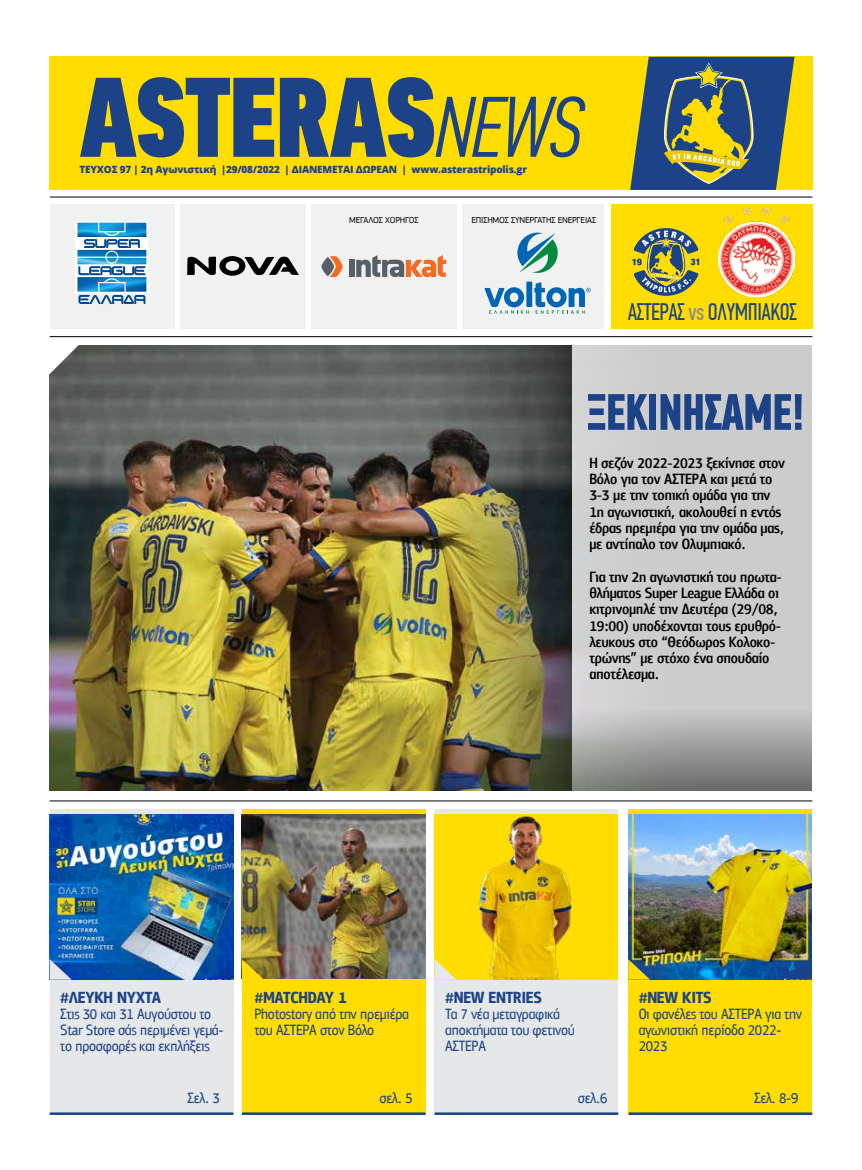
<style>
.page{position:relative;width:862px;height:1170px;background:#fff}
.page>*{position:absolute;margin:0;border:0;box-sizing:border-box;transform-origin:0 0}
.t1{font:113.38px "PF Din Text Comp Pro X Black";letter-spacing:-.02em;color:#1c4387}
.t2{font:700 51.25px "PF Din Text Comp Pro";letter-spacing:-.02em;color:#1c4387}
.t3{font:24px "PF Din Text Comp Pro";letter-spacing:-.02em;color:#1c4387}
.t4{font:15px "PF Bulletin Sans Pro";color:#1c4387}
.t5{font:800 10px "Open Sans";letter-spacing:-.02em;color:#1c4387}
.t6{font:9.12px "PF Square Sans Pro";letter-spacing:-.02em;color:#000}
.s1{font-family:"PF Din Text Comp Pro";font-weight:300;font-style:italic;font-size:86.12px}
.s2{color:#8a8c8e}
</style>
<div class="page">
<div style="left:462px;top:204px;width:140px;height:124px;background:#f1f1f2"></div>
<div style="left:526px;top:281px;width:6px;height:26px;background:#0066b3"></div>
<svg style="left:517px;top:232px;width:40px;height:41px"></svg>
<svg style="left:484px;top:287px;width:44px;height:26px"></svg>
<svg style="left:534px;top:282px;width:56px;height:31px"></svg>
<div style="left:610px;top:57px;width:201px;height:133px;background:#fd0"></div>
<div style="left:50px;top:809px;width:183px;height:305px;background:#e6e7e8"></div>
<div style="left:434px;top:809px;width:184px;height:305px;background:#e6e7e8"></div>
<img style="left:50px;top:345px;width:522px;height:445px">
<svg style="left:572px;top:345px;width:239px;height:445px;background:#bfc0bf"></svg>
<div style="left:242px;top:809px;width:183px;height:305px;background:#fd0"></div>
<div style="left:627px;top:809px;width:184px;height:305px;background:#fd0"></div>
<div style="left:50px;top:57px;width:560px;height:133px;background:#fd0"></div>
<div style="left:610px;top:204px;width:201px;height:124px;background:#fd0"></div>
<hr style="left:50px;top:196px;width:761px;height:1px;background:#000">
<hr style="left:50px;top:336px;width:761px;height:1px;background:#000">
<hr style="left:50px;top:800px;width:761px;height:1px;background:#000">
<div style="left:311px;top:204px;width:145px;height:124px;background:#f1f1f2"></div>
<div style="left:180px;top:204px;width:125px;height:124px;background:#f1f1f2"></div>
<svg style="left:187px;top:256px;width:112px;height:20px"></svg>
<div style="left:50px;top:204px;width:124px;height:124px;background:#f1f1f2"></div>
<div style="left:349px;top:260px;width:5px;height:17px;background:#576066"></div>
<svg style="left:356px;top:255px;width:90px;height:22px"></svg>
<svg style="left:321px;top:256px;width:21px;height:21px"></svg>
<img style="left:50px;top:814px;width:183px;height:165px">
<img style="left:434px;top:814px;width:184px;height:165px">
<img style="left:627px;top:814px;width:184px;height:165px">
<img style="left:242px;top:814px;width:183px;height:164px">
<hr style="left:50px;top:1112px;width:183px;height:2px;background:#1c4387">
<hr style="left:434px;top:1112px;width:184px;height:2px;background:#1c4387">
<hr style="left:628px;top:1112px;width:183px;height:2px;background:#1c4387">
<hr style="left:242px;top:1112px;width:183px;height:2px;background:#1c4387">
<svg style="left:49px;top:345px;width:31px;height:31px"></svg>
<svg style="left:50px;top:959px;width:22px;height:20px"></svg>
<svg style="left:242px;top:959px;width:22px;height:20px"></svg>
<svg style="left:627px;top:959px;width:22px;height:20px"></svg>
<svg style="left:434px;top:959px;width:22px;height:20px"></svg>
<svg style="left:632px;top:228px;width:66px;height:68px"></svg>
<div style="left:76px;top:221px;width:72px;height:72px;border:1px solid #fff"></div>
<img style="left:77px;top:223px;width:69px;height:69px">
<svg style="left:79px;top:295px;width:66px;height:9px"></svg>
<svg style="left:79px;top:266px;width:66px;height:9px"></svg>
<svg style="left:84px;top:239px;width:55px;height:9px"></svg>
<svg style="left:630px;top:57px;width:164px;height:133px"></svg>
<img style="left:718px;top:206px;width:76px;height:90px">
<div style="left:589px;top:456px;width:195px;height:96px;background:#ccc"></div>
<div style="left:589px;top:570px;width:191px;height:112px;background:#ccc"></div>
<h1 class="t1" style="left:79px;top:47px;width:503px">ASTERAS<span class="s1">NEWS</span></h1>
<p class="t5" style="left:79px;top:162px;width:449px">TEYXOΣ 97 | 2η Αγωνιστική |29/08/2022 | ΔΙΑΝΕΜΕΤΑΙ ΔΩΡΕΑΝ | www.asterastripolis.gr</p>
<p class="t6" style="left:349px;top:215px;width:71px">ΜΕΓΑΛΟΣ ΧΟΡΗΓΟΣ</p>
<p class="t6" style="left:471px;top:215px;width:126px">ΕΠΙΣΗΜΟΣ ΣΥΝΕΡΓΑΤΗΣ ΕΝΕΡΓΕΙΑΣ</p>
<h3 class="t3" style="left:627px;top:298px;width:170px">AΣΤΕΡΑΣ <span class="s2">vs</span> ΟΛΥΜΠΙΑΚΟΣ</h3>
<h2 class="t2" style="left:586px;top:381px;width:220px">ΞΕΚΙΝΗΣΑΜΕ!</h2>
<h3 class="t4" style="left:67px;top:1021px;width:38px">▼ ▼□</h3>
<h3 class="t4" style="left:268px;top:1005px;width:36px">□▼□▲▼□</h3>
</div>
